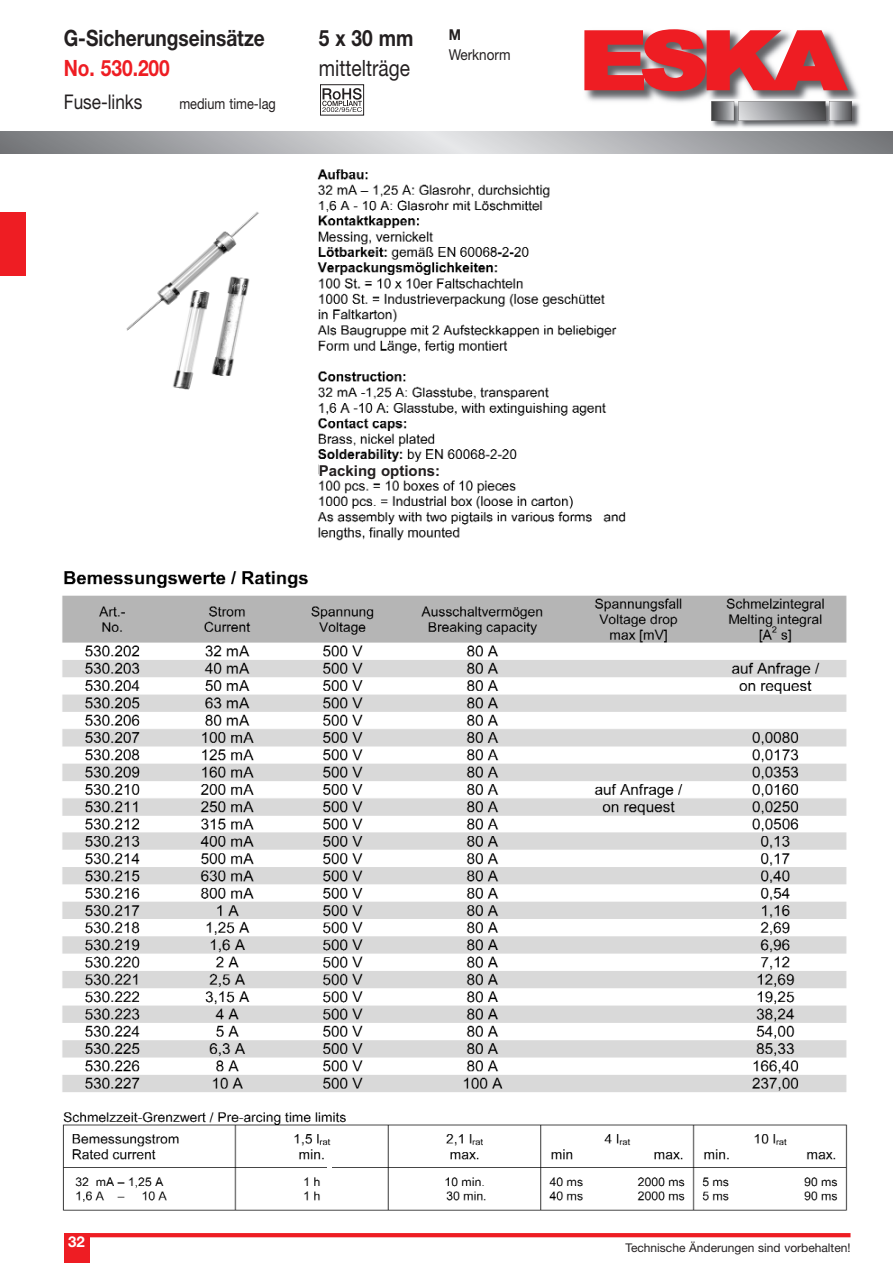
<style>
.page{position:relative;width:893px;height:1263px;background:#fff}
.page>*{position:absolute;margin:0;border:0;box-sizing:border-box;transform-origin:0 0}
.t1{font:700 22.5px "Helvetica Neue";color:#231f20;scale:.85 1}
.t2{font:22.5px "Helvetica Neue";color:#231f20;scale:.85 1}
.t3{font:700 22.5px "Helvetica Neue";color:#ee1d23;scale:.85 1}
.t4{font:20.25px "Helvetica Neue";color:#231f20;scale:.85 1}
.t5{font:700 15px "Arial";color:#231f20}
.t6{font:15px "Helvetica Neue";color:#231f20;scale:.85 1}
.t7{font:15px "Helvetica Neue";color:#231f20;scale:.9 1}
.t8{font:700 15px "Helvetica Neue";color:#fff}
.t9{font:700 15px "Helvetica Neue";color:#231f20;scale:.9 1}
.t10{font:12px "Helvetica Neue";color:#231f20}
</style>
<div class="page">
<svg style="left:89px;top:1233px;width:761px;height:4px;background:#ee2026"></svg>
<div style="left:64px;top:1233px;width:25px;height:30px;background:#ee1d23"></div>
<img style="left:585px;top:69px;width:274px;height:34px">
<svg style="left:584px;top:29px;width:264px;height:62px;background:#db484d"></svg>
<img style="left:709px;top:99px;width:151px;height:29px">
<svg style="left:711px;top:101px;width:141px;height:20px;background:#8c8c8f"></svg>
<svg style="left:0;top:132px;width:893px;height:21px;background:#acadb0"></svg>
<img style="left:62px;top:571px;width:786px;height:640px">
<div style="left:0;top:213px;width:26px;height:63px;background:#ee1d23"></div>
<div style="left:320px;top:84px;width:44px;height:32px;border:1px solid #231f20"></div>
<svg style="left:322px;top:88px;width:40px;height:24px"></svg>
<img style="left:126px;top:169px;width:500px;height:372px">
<svg style="left:327px;top:1166px;width:4px;height:7px"></svg>
<div style="left:319px;top:463px;width:125px;height:16px;background:#fff"></div>
<h1 class="t1" style="left:64px;top:30px;width:238px">G-Sicherungseinsätze</h1>
<h1 class="t1" style="left:319px;top:30px;width:113px">5 x 30 mm</h1>
<h1 class="t3" style="left:64px;top:60px;width:126px">No. 530.200</h1>
<h1 class="t2" style="left:319px;top:60px;width:109px">mittelträge</h1>
<h2 class="t4" style="left:64px;top:94px;width:94px">Fuse-links</h2>
<p class="t6" style="left:179px;top:98px;width:115px">medium time-lag</p>
<p class="t9" style="left:449px;top:30px;width:15px">M</p>
<p class="t7" style="left:449px;top:50px;width:70px">Werknorm</p>
<p class="t5" style="left:319px;top:465px;width:123px">Packing options:</p>
<p class="t8" style="left:68px;top:1236px;width:18px">32</p>
<p class="t10" style="left:625px;top:1244px;width:227px">Technische Änderungen sind vorbehalten!</p>
</div>
